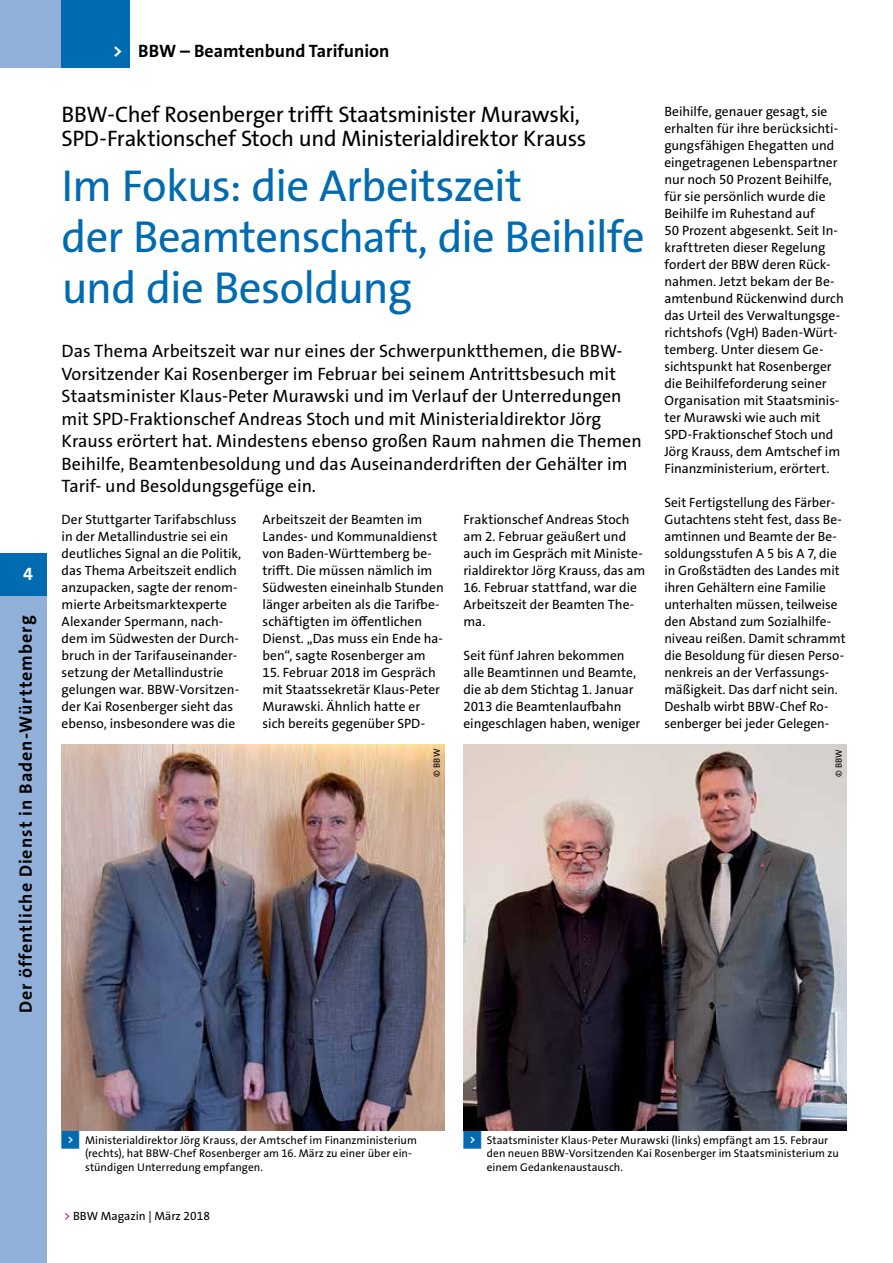
<style>
.page{position:relative;width:893px;height:1263px;background:#fff}
.page>*{position:absolute;margin:0;border:0;box-sizing:border-box;transform-origin:0 0}
.t1{font:45px/51px "The Sans Os F";letter-spacing:-.02em;color:#006bb1}
.t2{font:22.5px/24px "The Sans Os F";letter-spacing:-.02em;color:#000}
.t3{font:18px/22.5px "The Sans Os F";color:#000}
.t4{font:700 18px "The Sans Os F";letter-spacing:.055em;color:#000}
.t5{font:700 18px "The Sans Os F";color:#000}
.t6{font:700 18px "The Sans Os F";color:#fff}
.t7{font:13.5px/17px "The Sans Os F";color:#000}
.t8{font:12px "The Sans Os F";color:#000}
.t9{font:11.25px/13.5px "The Sans Os F";letter-spacing:.005em;color:#000}
.t10{font:9px "The Sans Os F";letter-spacing:.01em;color:#000}
.s1{font-family:"Top Numbers";color:#006bb1}
.s2{color:#c40075}
</style>
<div class="page">
<img style="left:62px;top:745px;width:382px;height:386px">
<img style="left:463px;top:745px;width:383px;height:385px">
<div style="left:0;top:0;width:62px;height:68px;background:#91b0d9"></div>
<div style="left:62px;top:0;width:68px;height:68px;background:#006bb1"></div>
<div style="left:0;top:553px;width:47px;height:710px;background:#91b0d9"></div>
<div style="left:0;top:553px;width:47px;height:42px;background:#006bb1"></div>
<h3 class="t6" style="left:23px;top:562px;width:11px">4</h3>
<h3 class="t4" style="left:14px;top:1013px;width:399px;rotate:-90deg">Der öffentliche Dienst in Baden-Württemberg</h3>
<h3 class="t6" style="left:113px;top:39px;width:11px">&gt;</h3>
<h3 class="t5" style="left:138px;top:40px;width:253px">BBW – Beamtenbund Tarifunion</h3>
<h2 class="t2" style="left:62px;top:102px;width:526px">BBW-Chef Rosenberger trifft Staatsminister Murawski,<br>SPD-Fraktionschef Stoch und Ministerialdirektor Krauss</h2>
<h1 class="t1" style="left:62px;top:160px;width:585px">Im Fokus: die Arbeitszeit<br>der Beamtenschaft, die Beihilfe und die Besoldung</h1>
<p class="t3" style="left:62px;top:340px;width:582px">Das Thema Arbeitszeit war nur eines der Schwerpunktthemen, die BBW-Vorsitzender Kai Rosenberger im Februar bei seinem Antrittsbesuch mit Staatsminister Klaus-Peter Murawski und im Verlauf der Unterredungen mit SPD-Fraktionschef Andreas Stoch und mit Ministerialdirektor Jörg Krauss erörtert hat. Mindestens ebenso großen Raum nahmen die Themen Beihilfe, Beamtenbesoldung und das Auseinanderdriften der Gehälter im Tarif- und Besoldungsgefüge ein.</p>
<p class="t7" style="left:62px;top:511px;width:181px">Der Stuttgarter Tarifabschluss in der Metallindustrie sei ein deutliches Signal an die Politik, das Thema Arbeitszeit endlich anzupacken, sagte der renom&shy;mierte Arbeitsmarktexperte<br>Alexander Spermann, nach&shy;dem im Südwesten der Durch&shy;bruch in der Tarifauseinander&shy;setzung der Metallindustrie gelungen war. BBW-Vorsitzen&shy;der Kai Rosenberger sieht das ebenso, insbesondere was die</p>
<p class="t7" style="left:263px;top:511px;width:183px">Arbeitszeit der Beamten im<br>Landes- und Kommunaldienst von Baden-Württemberg be&shy;trifft. Die müssen nämlich im<br>Südwesten eineinhalb Stunden länger arbeiten als die Tarifbe&shy;schäftigten im öffentlichen<br>Dienst. „Das muss ein Ende ha&shy;ben“, sagte Rosenberger am</p>
<p class="t7" style="left:463px;top:511px;width:183px">Fraktionschef Andreas Stoch am 2. Februar geäußert und auch im Gespräch mit Ministe&shy;rialdirektor Jörg Krauss, das am</p>
<p class="t7" style="left:463px;top:579px;width:175px">16. Februar stattfand, war die<br>Arbeitszeit der Beamten The&shy;ma.</p>
<p class="t7" style="left:463px;top:647px;width:178px">Seit fünf Jahren bekommen alle Beamtinnen und Beamte, die ab dem Stichtag 1. Januar<br>2013 die Beamtenlaufbahn eingeschlagen haben, weniger</p>
<p class="t7" style="left:263px;top:664px;width:179px">15. Februar 2018 im Gespräch mit Staatssekretär Klaus-Peter<br>Murawski. Ähnlich hatte er sich bereits gegenüber SPD-</p>
<p class="t7" style="left:664px;top:103px;width:181px">Beihilfe, genauer gesagt, sie erhalten für ihre berücksichti&shy;gungsfähigen Ehegatten und eingetragenen Lebenspartner nur noch 50 Prozent Beihilfe, für sie persönlich wurde die<br>Beihilfe im Ruhestand auf<br>50 Prozent abgesenkt. Seit In&shy;krafttreten dieser Regelung fordert der BBW deren Rück&shy;nahmen. Jetzt bekam der Be&shy;amtenbund Rückenwind durch das Urteil des Verwaltungsge&shy;richtshofs (VgH) Baden-Würt&shy;temberg. Unter diesem Ge&shy;sichtspunkt hat Rosenberger die Beihilfeforderung seiner<br>Organisation mit Staatsminis&shy;ter Murawski wie auch mit<br>SPD-Fraktionschef Stoch und<br>Jörg Krauss, dem Amtschef im<br>Finanzministerium, erörtert.</p>
<p class="t7" style="left:664px;top:494px;width:183px">Seit Fertigstellung des Färber-<br>Gutachtens steht fest, dass Be&shy;amtinnen und Beamte der Be&shy;soldungsstufen A 5 bis A 7, die in Großstädten des Landes mit ihren Gehältern eine Familie unterhalten müssen, teilweise den Abstand zum Sozialhilfe&shy;niveau reißen. Damit schrammt die Besoldung für diesen Perso&shy;nenkreis an der Verfassungs&shy;mäßigkeit. Das darf nicht sein.<br>Deshalb wirbt BBW-Chef Ro&shy;senberger bei jeder Gelegen-</p>
<p class="t10" style="left:431px;top:776px;width:29px;rotate:-90deg">© BBW</p>
<p class="t10" style="left:833px;top:777px;width:29px;rotate:-90deg">© BBW</p>
<p class="t9" style="left:85px;top:1133px;width:333px;text-indent:-23px"><span class="s1">&lt;</span> Ministerialdirektor Jörg Krauss, der Amtschef im Finanzministerium (rechts), hat BBW-Chef Rosenberger am 16. März zu einer über ein&shy;stündigen Unterredung empfangen.</p>
<p class="t9" style="left:487px;top:1133px;width:354px;text-indent:-23px"><span class="s1">&lt;</span> Staatsminister Klaus-Peter Murawski (links) empfängt am 15. Febraur den neuen BBW-Vorsitzenden Kai Rosenberger im Staatsministerium zu einem Gedankenaustausch.</p>
<p class="t8" style="left:64px;top:1208px;width:148px"><span class="s2">&gt;</span> BBW Magazin | März 2018</p>
</div>
